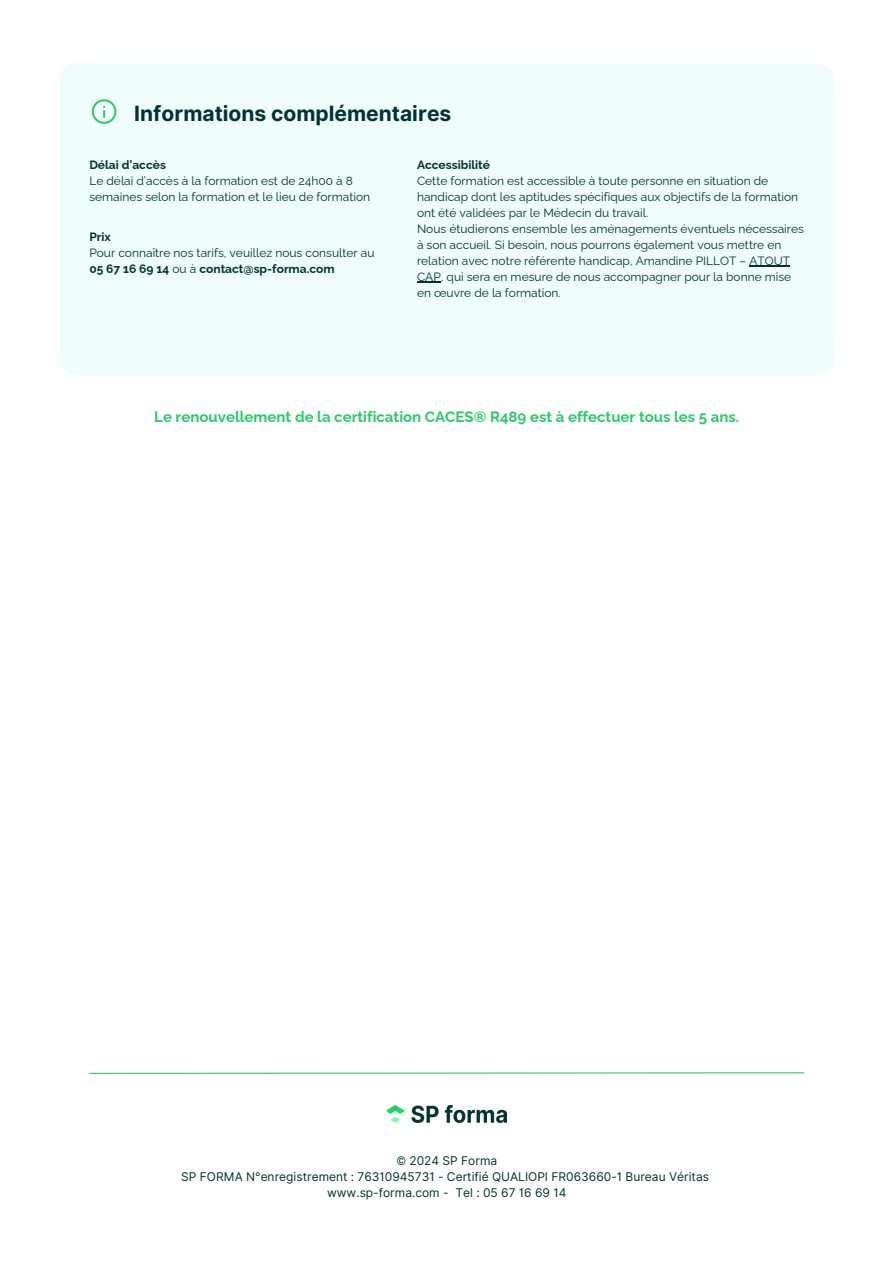
<style>
.page{position:relative;width:894px;height:1264px;background:#fff}
.page>*{position:absolute;margin:0;border:0;box-sizing:border-box;transform-origin:0 0}
.t1{font:700 21px "Inter";color:#003331}
.t2{font:700 15px "Raleway";color:#29cc69}
.t3{font:12px/16px "Raleway";color:#003331}
.t4{font:12px "Inter";color:#003331}
.t5{font:700 12px "Raleway";color:#003331}
.s1{font-weight:700}
</style>
<div class="page">
<div style="left:60px;top:63px;width:773px;height:313px;background:#effefb"></div>
<svg style="left:92px;top:99px;width:24px;height:25px"></svg>
<img style="left:387px;top:1105px;width:119px;height:17px">
<svg style="left:89px;top:1072px;width:716px;height:2px"></svg>
<hr style="left:749px;top:266px;width:41px;height:1px;background:#003331">
<svg style="left:417px;top:282px;width:24px;height:1px"></svg>
<p class="t1" style="left:134px;top:100px;width:318px">Informations complémentaires</p>
<p class="t5" style="left:417px;top:157px;width:75px">Accessibilité</p>
<p class="t3" style="left:417px;top:172px;width:382px">Cette formation est accessible à toute personne en situation de handicap dont les aptitudes spécifiques aux objectifs de la formation ont été validées par le Médecin du travail.</p>
<p class="t3" style="left:417px;top:220px;width:388px">Nous étudierons ensemble les aménagements éventuels nécessaires à son accueil. Si besoin, nous pourrons également vous mettre en relation avec notre référente handicap, Amandine PILLOT – ATOUT CAP, qui sera en mesure de nous accompagner pour la bonne mise en œuvre de la formation.</p>
<p class="t5" style="left:89px;top:158px;width:78px">Délai d’accès</p>
<p class="t3" style="left:89px;top:173px;width:282px">Le délai d’accès à la formation est de 24h00 à 8 semaines selon la formation et le lieu de formation</p>
<p class="t5" style="left:89px;top:229px;width:23px">Prix</p>
<p class="t3" style="left:89px;top:244px;width:286px">Pour connaître nos tarifs, veuillez nous consulter au<br><span class="s1">05 67 16 69 14</span> ou à <span class="s1">contact@sp-forma.com</span></p>
<p class="t2" style="left:154px;top:407px;width:586px">Le renouvellement de la certification CACES® R489 est à effectuer tous les 5 ans.</p>
<h1 class="t4" style="left:396px;top:1153px;width:102px">© 2024 SP Forma</h1>
<p class="t4" style="left:181px;top:1169px;width:529px">SP FORMA N°enregistrement : 76310945731 - Certifié QUALIOPI FR063660-1 Bureau Véritas</p>
<p class="t4" style="left:327px;top:1185px;width:241px">www.sp-forma.com - Tel : 05 67 16 69 14</p>
</div>
